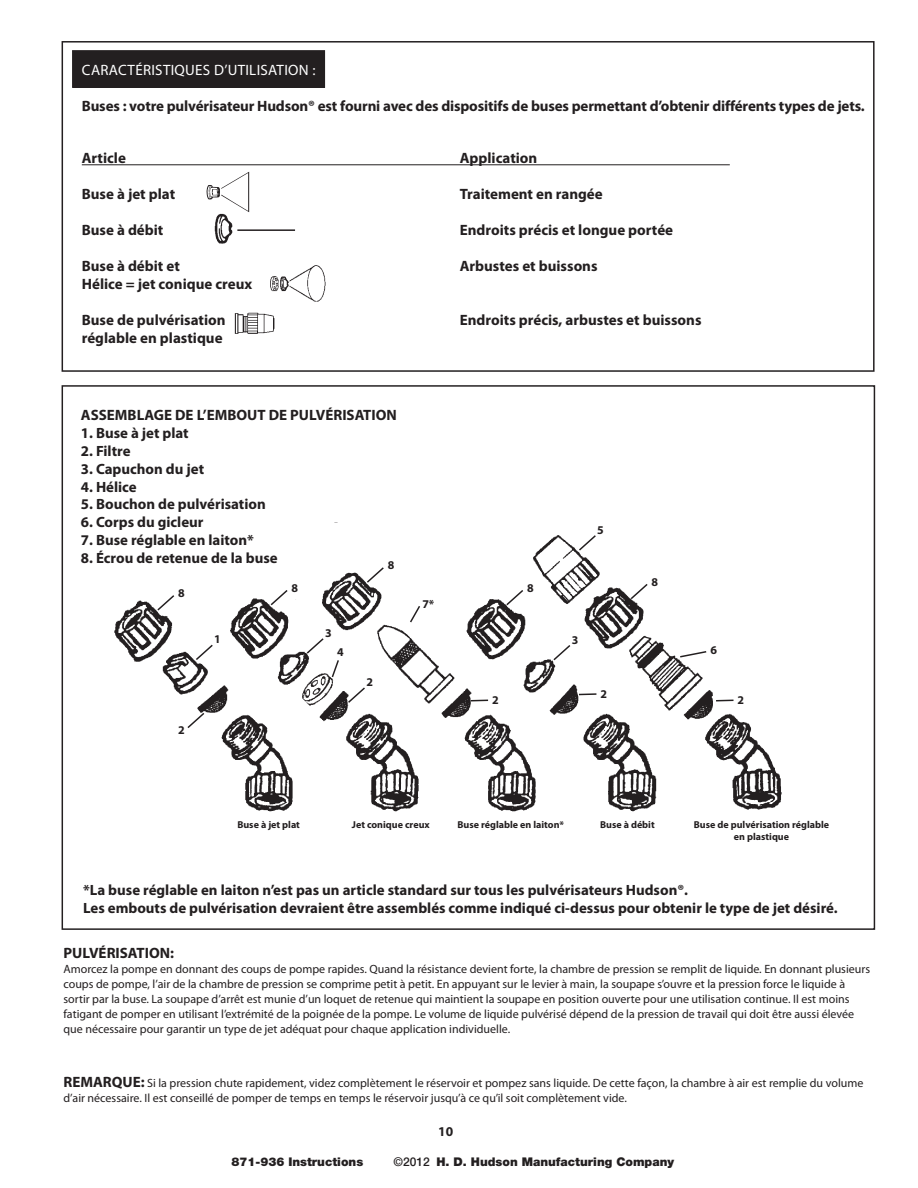
<style>
.page{position:relative;width:918px;height:1188px;background:#fff}
.page>*{position:absolute;margin:0;border:0;box-sizing:border-box;transform-origin:0 0}
.t1{font:700 15px "Myriad Pro";color:#231f20}
.t2{font:15px "Myriad Pro";letter-spacing:.02em;color:#fff}
.t3{font:700 14.85px/17.9px "Myriad Pro";color:#231f20}
.t4{font:700 13.5px "Myriad Pro";color:#231f20}
.t5{font:12px/15px "Myriad Pro";color:#231f20}
.t6{font:900 12px "Helvetica Neue";color:#231f20}
.t7{font:700 11.85px "Myriad Pro";color:#231f20}
.t8{font:700 10.05px/12px "Myriad Pro";color:#231f20;text-align:center}
.s1{font-weight:700;font-size:15px}
.s2{font-weight:500}
</style>
<div class="page">
<div style="left:73px;top:51px;width:251px;height:36px;background:#231f20"></div>
<div style="left:72px;top:50px;width:253px;height:38px;border:2px solid #231f20"></div>
<hr style="left:82px;top:164px;width:648px;height:1px;background:#231f20">
<hr style="left:237px;top:229px;width:58px;height:2px;background:#231f20">
<img style="left:206px;top:172px;width:44px;height:40px">
<img style="left:214px;top:213px;width:19px;height:31px">
<img style="left:270px;top:265px;width:56px;height:37px">
<img style="left:234px;top:312px;width:41px;height:22px">
<div style="left:62px;top:41px;width:813px;height:331px;border:2px solid #231f20"></div>
<img style="left:114px;top:535px;width:668px;height:277px">
<svg style="left:577px;top:693px;width:21px;height:3px"></svg>
<svg style="left:715px;top:699px;width:20px;height:3px"></svg>
<p class="t2" style="left:82px;top:62px;width:235px">CARACTÉRISTIQUES D’UTILISATION :</p>
<p class="t1" style="left:82px;top:97px;width:784px">Buses : votre pulvérisateur Hudson® est fourni avec des dispositifs de buses permettant d’obtenir différents types de jets.</p>
<p class="t1" style="left:82px;top:150px;width:46px">Article</p>
<p class="t1" style="left:460px;top:150px;width:79px">Application</p>
<p class="t1" style="left:82px;top:186px;width:95px">Buse à jet plat</p>
<p class="t1" style="left:460px;top:186px;width:144px">Traitement en rangée</p>
<p class="t1" style="left:82px;top:222px;width:83px">Buse à débit</p>
<p class="t1" style="left:460px;top:222px;width:215px">Endroits précis et longue portée</p>
<p class="t1" style="left:82px;top:258px;width:100px">Buse à débit et</p>
<p class="t1" style="left:460px;top:258px;width:139px">Arbustes et buissons</p>
<p class="t1" style="left:82px;top:276px;width:172px">Hélice = jet conique creux</p>
<p class="t1" style="left:82px;top:312px;width:145px">Buse de pulvérisation</p>
<p class="t1" style="left:460px;top:312px;width:243px">Endroits précis, arbustes et buissons</p>
<p class="t1" style="left:82px;top:330px;width:142px">réglable en plastique</p>
<p class="t1" style="left:81px;top:407px;width:318px">ASSEMBLAGE DE L’EMBOUT DE PULVÉRISATION</p>
<p class="t3" style="left:81px;top:424px;width:109px">1. Buse à jet plat</p>
<p class="t3" style="left:81px;top:442px;width:51px">2. Filtre</p>
<p class="t3" style="left:81px;top:460px;width:125px">3. Capuchon du jet</p>
<p class="t3" style="left:81px;top:478px;width:57px">4. Hélice</p>
<p class="t3" style="left:81px;top:496px;width:186px">5. Bouchon de pulvérisation</p>
<p class="t3" style="left:81px;top:514px;width:124px">6. Corps du gicleur</p>
<p class="t3" style="left:81px;top:531px;width:175px">7. Buse réglable en laiton*</p>
<p class="t3" style="left:81px;top:549px;width:198px">8. Écrou de retenue de la buse</p>
<p class="t7" style="left:388px;top:558px;width:8px">8</p>
<p class="t7" style="left:178px;top:586px;width:8px">8</p>
<p class="t7" style="left:214px;top:633px;width:8px">1</p>
<p class="t7" style="left:178px;top:724px;width:8px">2</p>
<p class="t7" style="left:291px;top:581px;width:8px">8</p>
<p class="t7" style="left:325px;top:626px;width:8px">3</p>
<p class="t7" style="left:337px;top:646px;width:8px">4</p>
<p class="t7" style="left:366px;top:675px;width:8px">2</p>
<p class="t7" style="left:422px;top:598px;width:14px">7*</p>
<p class="t7" style="left:527px;top:581px;width:8px">8</p>
<p class="t7" style="left:492px;top:694px;width:8px">2</p>
<p class="t7" style="left:597px;top:523px;width:8px">5</p>
<p class="t7" style="left:572px;top:633px;width:8px">3</p>
<p class="t7" style="left:600px;top:688px;width:8px">2</p>
<p class="t7" style="left:652px;top:575px;width:8px">8</p>
<p class="t7" style="left:710px;top:643px;width:8px">6</p>
<p class="t7" style="left:737px;top:694px;width:8px">2</p>
<p class="t8" style="left:237px;top:819px;width:64px">Buse à jet plat</p>
<p class="t8" style="left:458px;top:819px;width:108px">Buse réglable en laiton*</p>
<p class="t8" style="left:600px;top:819px;width:56px">Buse à débit</p>
<p class="t8" style="left:694px;top:819px;width:137px">Buse de pulvérisation réglable en plastique</p>
<p class="t8" style="left:352px;top:819px;width:79px">Jet conique creux</p>
<p class="t3" style="left:83px;top:881px;width:756px">*La buse réglable en laiton n’est pas un article standard sur tous les pulvérisateurs Hudson®.<br>Les embouts de pulvérisation devraient être assemblés comme indiqué ci-dessus pour obtenir le type de jet désiré.</p>
<p class="t1" style="left:63px;top:944px;width:112px">PULVÉRISATION:</p>
<p class="t5" style="left:63px;top:961px;width:808px">Amorcez la pompe en donnant des coups de pompe rapides. Quand la résistance devient forte, la chambre de pression se remplit de liquide. En donnant plusieurs coups de pompe, l’air de la chambre de pression se comprime petit à petit. En appuyant sur le levier à main, la soupape s’ouvre et la pression force le liquide à sortir par la buse. La soupape d’arrêt est munie d’un loquet de retenue qui maintient la soupape en position ouverte pour une utilisation continue. Il est moins fatigant de pomper en utilisant l’extrémité de la poignée de la pompe. Le volume de liquide pulvérisé dépend de la pression de travail qui doit être aussi élevée que nécessaire pour garantir un type de jet adéquat pour chaque application individuelle.</p>
<p class="t5" style="left:63px;top:1075px;width:802px"><span class="s1">REMARQUE:</span> Si la pression chute rapidement, videz complètement le réservoir et pompez sans liquide. De cette façon, la chambre à air est remplie du volume d’air nécessaire. Il est conseillé de pomper de temps en temps le réservoir jusqu’à ce qu’il soit complètement vide.</p>
<p class="t4" style="left:438px;top:1124px;width:16px">10</p>
<p class="t6" style="left:231px;top:1154px;width:133px">871-936 Instructions</p>
<p class="t6" style="left:393px;top:1154px;width:282px"><span class="s2">©2012</span> H. D. Hudson Manufacturing Company</p>
</div>
